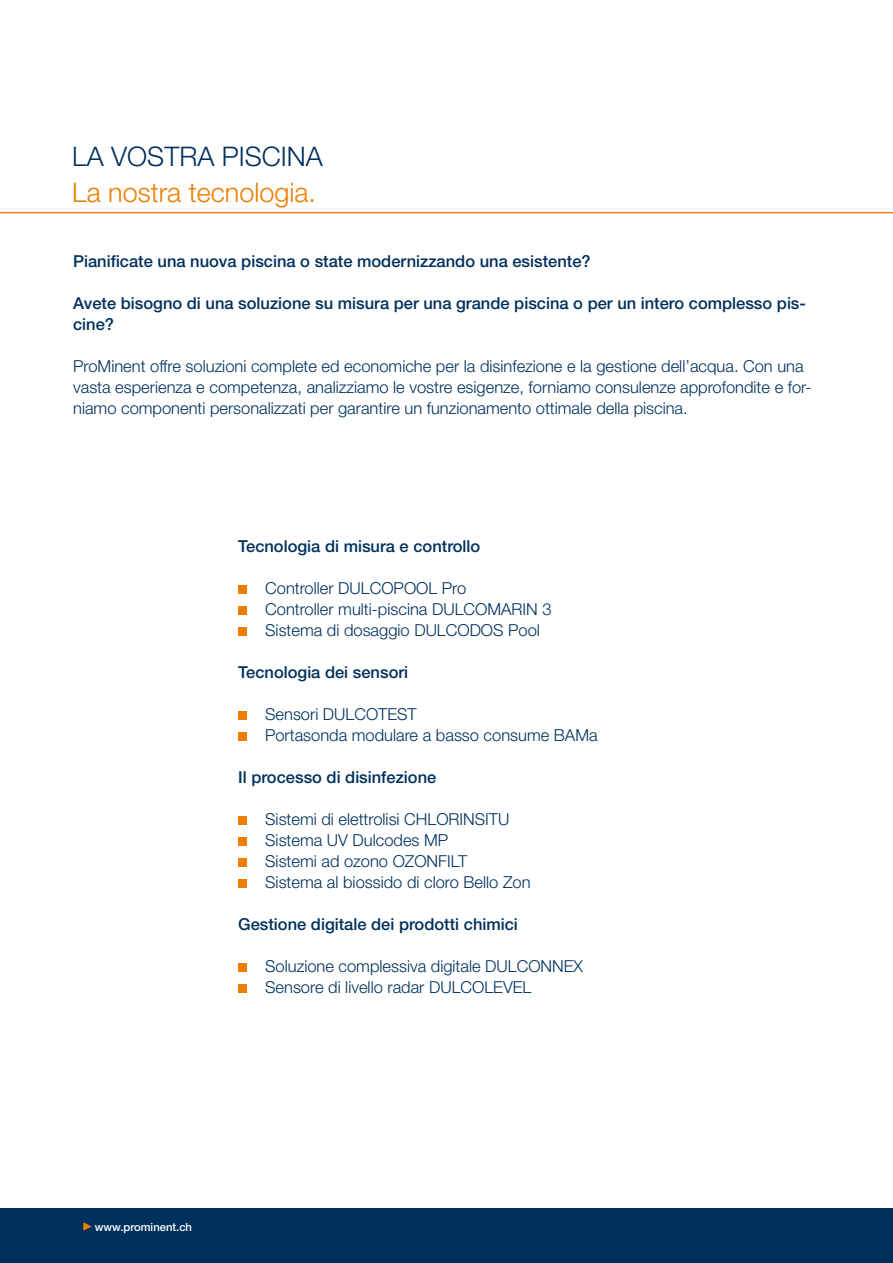
<style>
.page{position:relative;width:893px;height:1263px;background:#fff}
.page>*{position:absolute;margin:0;border:0;box-sizing:border-box;transform-origin:0 0}
.t1{font:300 27px "Helvetica Neue LT Pro";color:#ef7d00}
.t2{font:300 27px "Helvetica Neue LT Pro";color:#00305d}
.t3{font:300 16.5px/21px "Helvetica Neue LT Pro";color:#00305d}
.t4{font:500 16.5px/21px "Helvetica Neue LT Pro";color:#00305d}
.t5{font:500 11.25px "Helvetica Neue LT Pro";color:#fff}
</style>
<div class="page">
<div style="left:0;top:1209px;width:893px;height:54px;background:#00305d"></div>
<svg style="left:83px;top:1222px;width:9px;height:9px"></svg>
<hr style="left:0;top:212px;width:893px;height:1px;background:#ef7d00">
<div style="left:238px;top:585px;width:9px;height:9px;background:#ef7d00"></div>
<div style="left:238px;top:606px;width:9px;height:9px;background:#ef7d00"></div>
<div style="left:238px;top:627px;width:9px;height:9px;background:#ef7d00"></div>
<div style="left:238px;top:711px;width:9px;height:9px;background:#ef7d00"></div>
<div style="left:238px;top:732px;width:9px;height:9px;background:#ef7d00"></div>
<div style="left:238px;top:816px;width:9px;height:9px;background:#ef7d00"></div>
<div style="left:238px;top:837px;width:9px;height:9px;background:#ef7d00"></div>
<div style="left:238px;top:858px;width:9px;height:9px;background:#ef7d00"></div>
<div style="left:238px;top:879px;width:9px;height:9px;background:#ef7d00"></div>
<div style="left:238px;top:963px;width:9px;height:9px;background:#ef7d00"></div>
<div style="left:238px;top:984px;width:9px;height:9px;background:#ef7d00"></div>
<h1 class="t2" style="left:72px;top:140px;width:252px">LA VOSTRA PISCINA</h1>
<h1 class="t1" style="left:72px;top:176px;width:245px">La nostra tecnologia.</h1>
<p class="t4" style="left:73px;top:250px;width:519px">Pianificate una nuova piscina o state modernizzando una esistente?</p>
<p class="t4" style="left:73px;top:292px;width:734px">Avete bisogno di una soluzione su misura per una grande piscina o per un intero complesso pis&shy;cine?</p>
<p class="t3" style="left:73px;top:355px;width:740px">ProMinent offre soluzioni complete ed economiche per la disinfezione e la gestione dell’acqua. Con una vasta esperienza e competenza, analizziamo le vostre esigenze, forniamo consulenze approfondite e for&shy;niamo componenti personalizzati per garantire un funzionamento ottimale della piscina.</p>
<p class="t4" style="left:238px;top:535px;width:244px">Tecnologia di misura e controllo</p>
<p class="t3" style="left:265px;top:577px;width:288px">Controller DULCOPOOL Pro<br>Controller multi-piscina DULCOMARIN 3<br>Sistema di dosaggio DULCODOS Pool</p>
<p class="t4" style="left:238px;top:661px;width:171px">Tecnologia dei sensori</p>
<p class="t3" style="left:265px;top:703px;width:334px">Sensori DULCOTEST<br>Portasonda modulare a basso consume BAMa</p>
<p class="t4" style="left:238px;top:766px;width:200px">Il processo di disinfezione</p>
<p class="t3" style="left:265px;top:808px;width:267px">Sistemi di elettrolisi CHLORINSITU<br>Sistema UV Dulcodes MP<br>Sistemi ad ozono OZONFILT<br>Sistema al biossido di cloro Bello Zon</p>
<p class="t4" style="left:238px;top:913px;width:281px">Gestione digitale dei prodotti chimici</p>
<p class="t3" style="left:265px;top:955px;width:319px">Soluzione complessiva digitale DULCONNEX<br>Sensore di livello radar DULCOLEVEL</p>
<p class="t5" style="left:95px;top:1220px;width:99px">www.prominent.ch</p>
</div>
